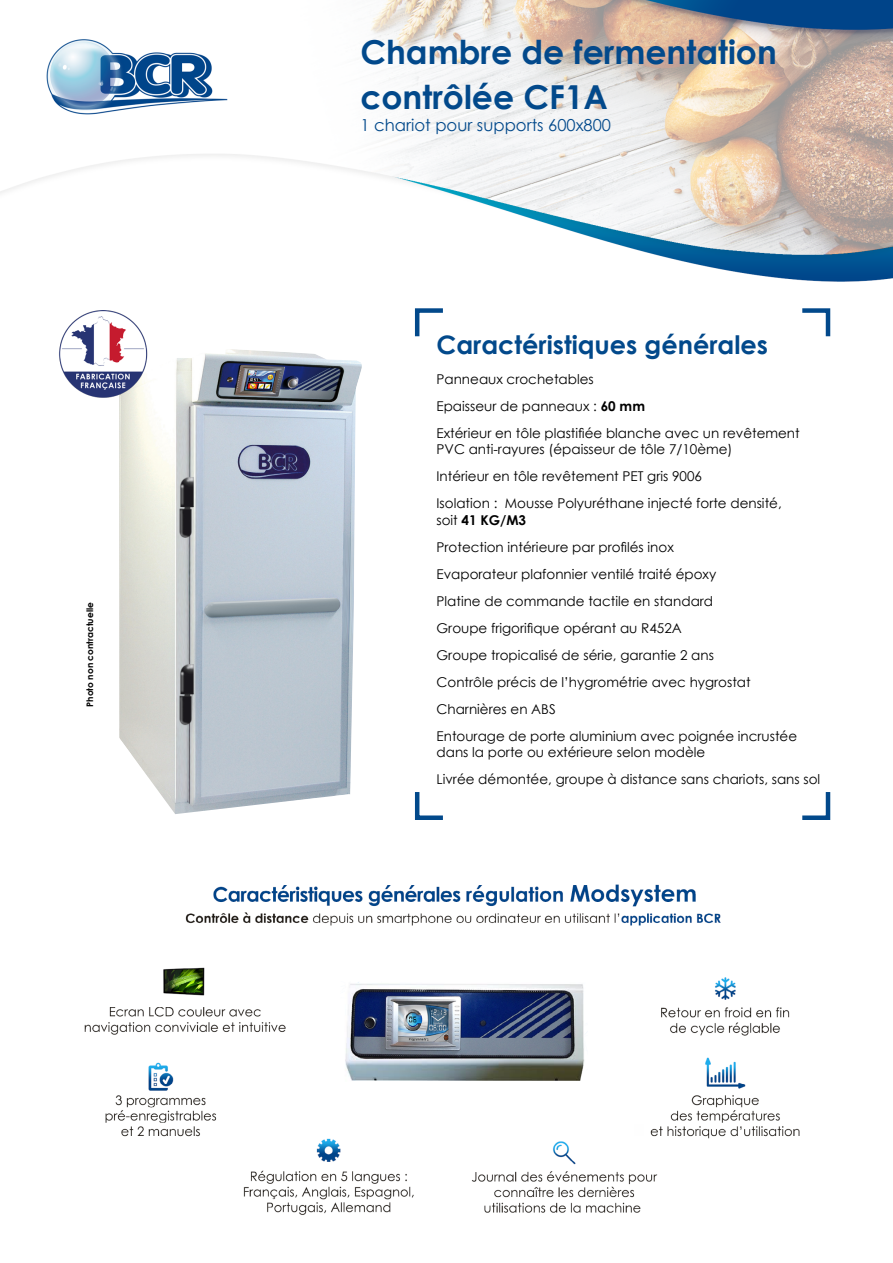
<style>
.page{position:relative;width:893px;height:1263px;background:#fff}
.page>*{position:absolute;margin:0;border:0;box-sizing:border-box;transform-origin:0 0}
.t1{font:700 33px/45px "Century Gothic";color:#02498b}
.t2{font:700 25.5px "Century Gothic";color:#02498b}
.t3{font:16.5px "Century Gothic";color:#02498b}
.t4{font:13.5px/27px "Century Gothic";color:#000}
.t5{font:700 9px "Century Gothic";color:#000}
.s1{font-weight:700}
</style>
<div class="page">
<img style="left:119px;top:349px;width:243px;height:389px">
<img style="left:0;top:0;width:893px;height:282px">
<img style="left:43px;top:35px;width:184px;height:84px">
<svg style="left:414px;top:308px;width:29px;height:29px"></svg>
<svg style="left:802px;top:792px;width:29px;height:28px"></svg>
<svg style="left:802px;top:308px;width:29px;height:29px"></svg>
<svg style="left:415px;top:792px;width:28px;height:28px"></svg>
<img style="left:84px;top:884px;width:716px;height:331px">
<img style="left:59px;top:311px;width:93px;height:90px">
<svg style="left:120px;top:738px;width:232px;height:76px"></svg>
<p class="t5" style="left:83px;top:707px;width:106px;rotate:-90deg">Photo non contractuelle</p>
<h1 class="t1" style="left:360px;top:28px;width:418px">Chambre de fermentation contrôlée CF1A</h1>
<p class="t3" style="left:360px;top:114px;width:252px">1 chariot pour supports 600x800</p>
<h2 class="t2" style="left:437px;top:326px;width:333px">Caractéristiques générales</h2>
<p class="t4" style="left:437px;top:366px;width:365px">Panneaux crochetables<br>Epaisseur de panneaux : <span class="s1">60 mm<br></span>Extérieur en tôle plastifiée blanche avec un revêtement</p>
<p class="t4" style="left:437px;top:436px;width:347px">PVC anti-rayures (épaisseur de tôle 7/10ème)<br>Intérieur en tôle revêtement PET gris 9006<br>Isolation : Mousse Polyuréthane injecté forte densité,</p>
<p class="t4" style="left:437px;top:506px;width:362px">soit <span class="s1">41 KG/M3<br></span>Protection intérieure par profilés inox<br>Evaporateur plafonnier ventilé traité époxy<br>Platine de commande tactile en standard<br>Groupe frigorifique opérant au R452A<br>Groupe tropicalisé de série, garantie 2 ans<br>Contrôle précis de l’hygrométrie avec hygrostat Charnières en ABS<br>Entourage de porte aluminium avec poignée incrustée</p>
<p class="t4" style="left:437px;top:738px;width:385px">dans la porte ou extérieure selon modèle<br>Livrée démontée, groupe à distance sans chariots, sans sol</p>
</div>
